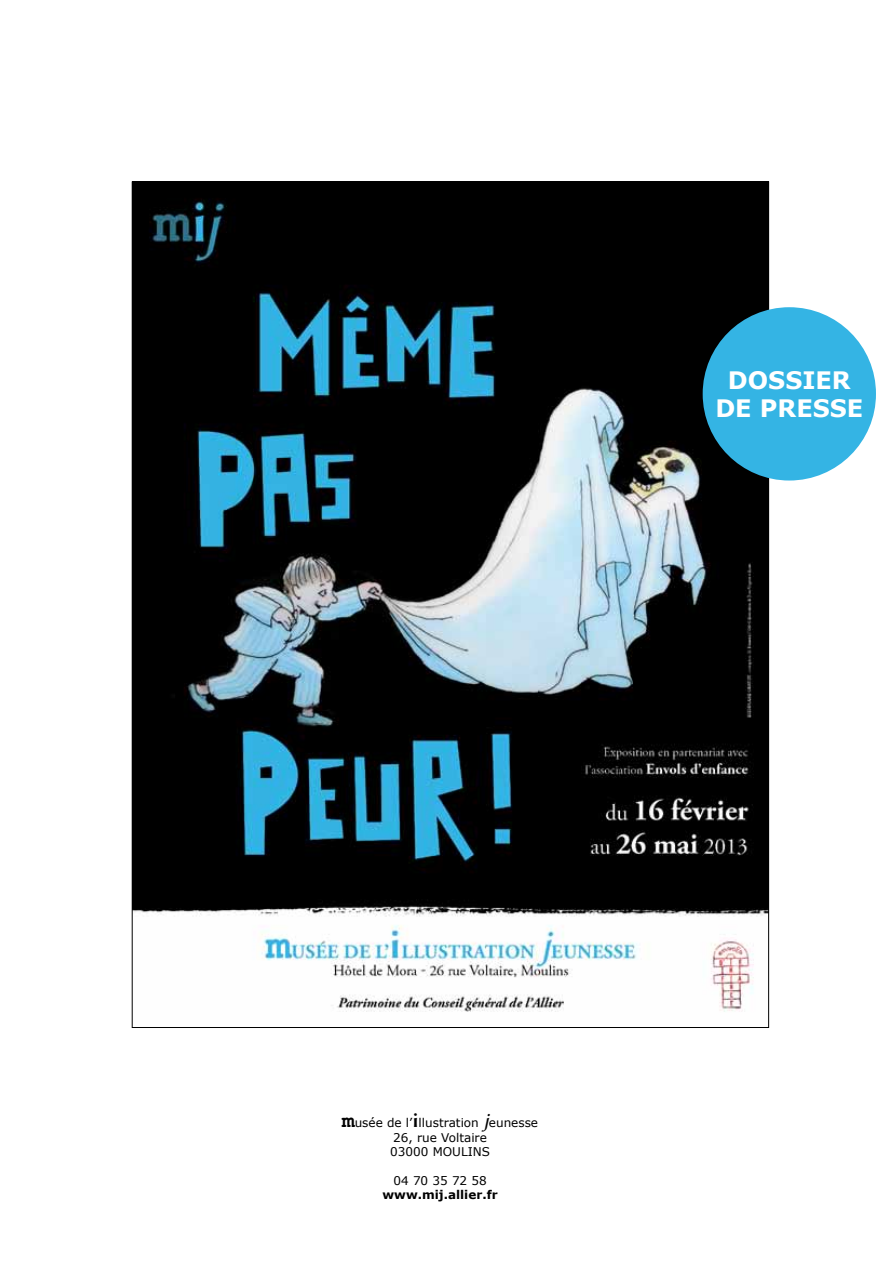
<style>
.page{position:relative;width:893px;height:1263px;background:#fff}
.page>*{position:absolute;margin:0;border:0;box-sizing:border-box;transform-origin:0 0}
.t1{font:700 24px/28.8px "Verdana";color:#fff;text-align:center}
.t2{font:12px/14.4px "Verdana";color:#000;text-align:center}
.t3{font:700 12px "Verdana";color:#000}
.s1{font-family:"Free Mono";font-weight:700;font-size:21px}
.s2{font-family:"Lin Biolinum B";font-size:21px}
.s3{font-family:"Lin Biolinum Sl";font-size:21px}
</style>
<div class="page">
<img style="left:134px;top:184px;width:633px;height:828px">
<div style="left:703px;top:307px;width:173px;height:173px;background:#34b4e4;border-radius:50%"></div>
<h1 class="t1" style="left:715px;top:365px;width:149px">DOSSIER<br>DE PRESSE</h1>
<p class="t2" style="left:342px;top:1115px;width:197px"><span class="s1">m</span>usée de l’<span class="s2">i</span>llustration <span class="s3">j</span>eunesse<br>26, rue Voltaire<br>03000 MOULINS</p>
<p class="t2" style="left:394px;top:1173px;width:95px">04 70 35 72 58</p>
<p class="t3" style="left:382px;top:1187px;width:117px">WWW.MIJ.ALLIER.FR</p>
</div>
